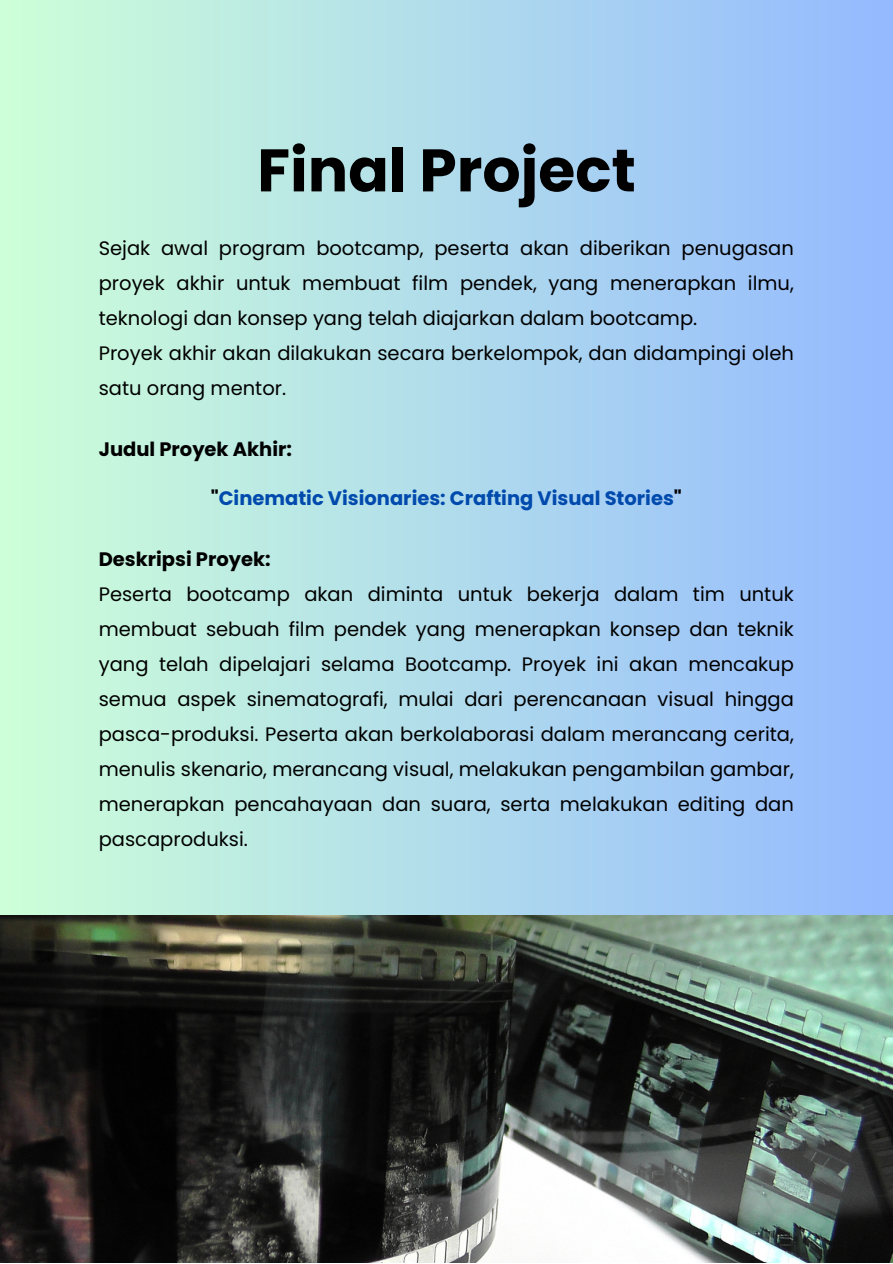
<style>
.page{position:relative;width:893px;height:1264px;background:#fff}
.page>*{position:absolute;margin:0;border:0;box-sizing:border-box;transform-origin:0 0}
.t1{font:700 60px "Poppins";color:#000}
.t2{font:19.5px/35px "Poppins";color:#000;text-align:justify}
.t3{font:700 19.5px "Poppins";color:#004aad}
.t4{font:700 19.5px "Poppins";color:#000}
.s1{color:#000}
</style>
<div class="page">
<div style="left:0;top:0;width:892px;height:1262px;background:linear-gradient(to right,#cdffd8,#94baff)"></div>
<img style="left:0;top:915px;width:892px;height:347px">
<p class="t1" style="left:257px;top:128px;width:380px">Final Project</p>
<p class="t2" style="left:99px;top:230px;width:696px">Sejak awal program bootcamp, peserta akan diberikan penugasan proyek akhir untuk membuat film pendek, yang menerapkan ilmu, teknologi dan konsep yang telah diajarkan dalam bootcamp.</p>
<p class="t2" style="left:99px;top:335px;width:696px">Proyek akhir akan dilakukan secara berkelompok, dan didampingi oleh satu orang mentor.</p>
<p class="t4" style="left:99px;top:436px;width:195px">Judul Proyek Akhir:</p>
<p class="t3" style="left:211px;top:484px;width:472px"><span class="s1">"</span>Cinematic Visionaries: Crafting Visual Stories<span class="s1">"</span></p>
<p class="t4" style="left:99px;top:546px;width:173px">Deskripsi Proyek:</p>
<p class="t2" style="left:99px;top:577px;width:696px">Peserta bootcamp akan diminta untuk bekerja dalam tim untuk membuat sebuah film pendek yang menerapkan konsep dan teknik yang telah dipelajari selama Bootcamp. Proyek ini akan mencakup semua aspek sinematografi, mulai dari perencanaan visual hingga pasca-produksi. Peserta akan berkolaborasi dalam merancang cerita, menulis skenario, merancang visual, melakukan pengambilan gambar, menerapkan pencahayaan dan suara, serta melakukan editing dan pascaproduksi.</p>
</div>
